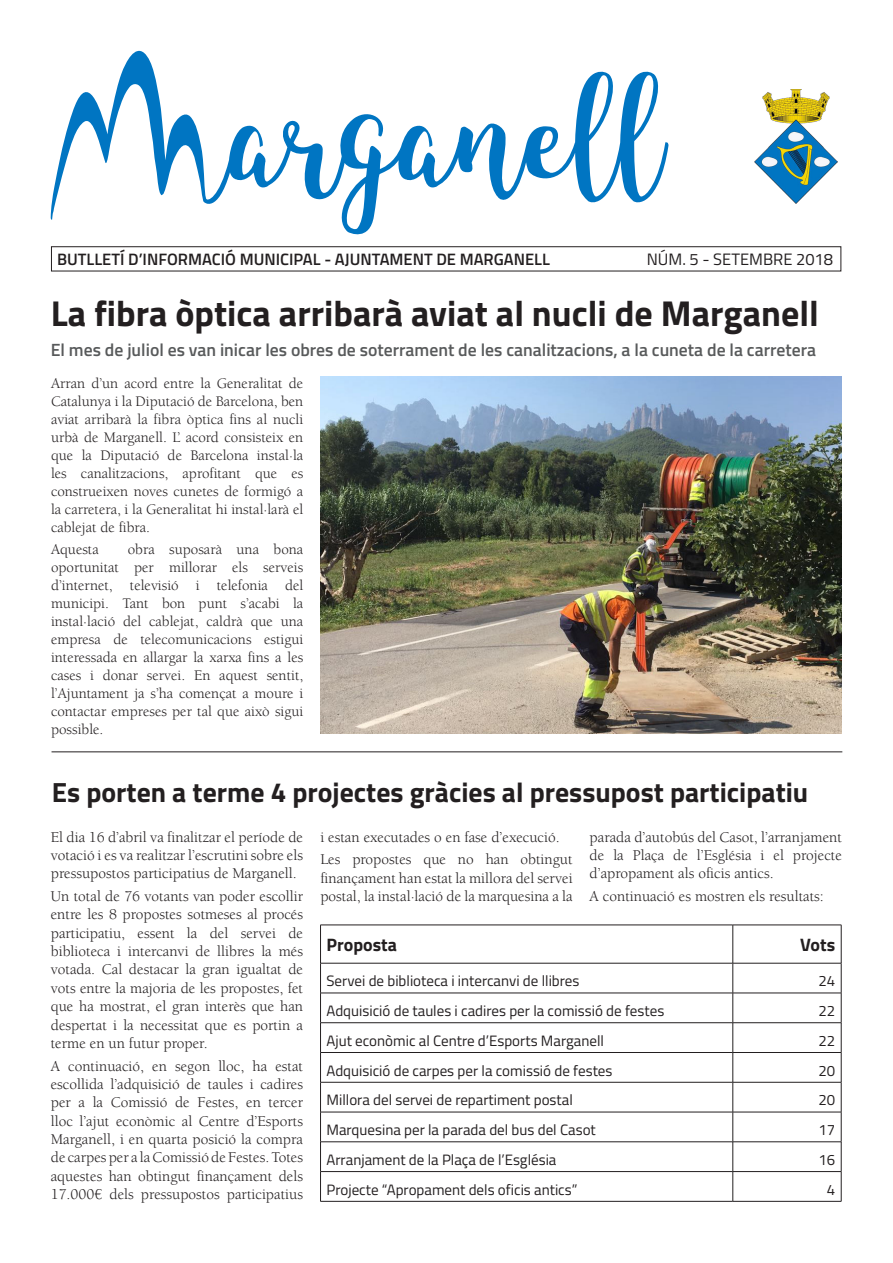
<style>
.page{position:relative;width:893px;height:1263px;background:#fff}
.page>*{position:absolute;margin:0;border:0;box-sizing:border-box;transform-origin:0 0}
.t1{font:700 36px "Titillium Web";color:#231f20}
.t2{font:700 27.75px "Titillium Web";color:#231f20}
.t3{font:700 18px "Titillium Web";color:#231f20}
.t4{font:600 17.7px "Titillium Web";color:#585a5b}
.t5{font:600 16.5px "Titillium Web";color:#231f20}
.t6{font:16.5px "Titillium Web";color:#231f20}
.t7{font:15.3px/18.3px "Berkeley";color:#231f20;text-align:justify}
.t8{font:15px/18px "Berkeley";color:#231f20;text-align:justify}
.t9{font:15px "Titillium Web";color:#231f20}
</style>
<div class="page">
<img style="left:754px;top:90px;width:83px;height:113px">
<svg style="left:51px;top:50px;width:617px;height:185px"></svg>
<div style="left:51px;top:246px;width:790px;height:25px;border:1px solid #231f20"></div>
<hr style="left:52px;top:752px;width:790px;height:1px;background:#231f20">
<img style="left:320px;top:377px;width:522px;height:356px">
<hr style="left:320px;top:925px;width:413px;height:1px;background:#231f20">
<hr style="left:320px;top:925px;width:1px;height:38px;background:#231f20">
<hr style="left:733px;top:925px;width:108px;height:1px;background:#231f20">
<hr style="left:733px;top:925px;width:1px;height:38px;background:#231f20">
<hr style="left:841px;top:925px;width:1px;height:38px;background:#231f20">
<hr style="left:320px;top:963px;width:413px;height:1px;background:#231f20">
<hr style="left:320px;top:963px;width:1px;height:30px;background:#231f20">
<hr style="left:733px;top:963px;width:108px;height:1px;background:#231f20">
<hr style="left:733px;top:963px;width:1px;height:30px;background:#231f20">
<hr style="left:841px;top:963px;width:1px;height:30px;background:#231f20">
<hr style="left:320px;top:993px;width:413px;height:1px;background:#231f20">
<hr style="left:733px;top:993px;width:108px;height:1px;background:#231f20">
<hr style="left:320px;top:1022px;width:413px;height:1px;background:#231f20">
<hr style="left:733px;top:1022px;width:108px;height:1px;background:#231f20">
<hr style="left:320px;top:1052px;width:413px;height:1px;background:#231f20">
<svg style="left:320px;top:993px;width:1px;height:89px"></svg>
<hr style="left:733px;top:1052px;width:108px;height:1px;background:#231f20">
<svg style="left:733px;top:993px;width:1px;height:89px"></svg>
<svg style="left:841px;top:993px;width:1px;height:89px"></svg>
<hr style="left:320px;top:1082px;width:413px;height:1px;background:#231f20">
<hr style="left:320px;top:1082px;width:1px;height:30px;background:#231f20">
<hr style="left:733px;top:1082px;width:108px;height:1px;background:#231f20">
<hr style="left:733px;top:1082px;width:1px;height:30px;background:#231f20">
<hr style="left:841px;top:1082px;width:1px;height:30px;background:#231f20">
<hr style="left:320px;top:1112px;width:413px;height:1px;background:#231f20">
<hr style="left:733px;top:1112px;width:108px;height:1px;background:#231f20">
<hr style="left:320px;top:1141px;width:413px;height:1px;background:#231f20">
<hr style="left:733px;top:1141px;width:108px;height:1px;background:#231f20">
<hr style="left:320px;top:1171px;width:413px;height:1px;background:#231f20">
<svg style="left:320px;top:1112px;width:1px;height:89px"></svg>
<hr style="left:733px;top:1171px;width:108px;height:1px;background:#231f20">
<svg style="left:733px;top:1112px;width:1px;height:89px"></svg>
<svg style="left:841px;top:1112px;width:1px;height:89px"></svg>
<hr style="left:320px;top:1201px;width:413px;height:1px;background:#231f20">
<hr style="left:733px;top:1201px;width:108px;height:1px;background:#231f20">
<p class="t5" style="left:57px;top:247px;width:494px">BUTLLETÍ D’INFORMACIÓ MUNICIPAL - AJUNTAMENT DE MARGANELL</p>
<p class="t6" style="left:647px;top:247px;width:188px">NÚM. 5 - SETEMBRE 2018</p>
<p class="t1" style="left:51px;top:286px;width:770px">La fibra òptica arribarà aviat al nucli de Marganell</p>
<p class="t4" style="left:51px;top:336px;width:767px">El mes de juliol es van inicar les obres de soterrament de les canalitzacions, a la cuneta de la carretera</p>
<p class="t8" style="left:51px;top:375px;width:254px">Arran d’un acord entre la Generalitat de Catalunya i la Diputació de Barcelona, ben aviat arribarà la fibra òptica fins al nucli urbà de Marganell. L’ acord consisteix en que la Diputació de Barcelona instal·la les canalitzacions, aprofitant que es construeixen noves cunetes de formigó a la carretera, i la Generalitat hi instal·larà el cablejat de fibra.</p>
<p class="t8" style="left:51px;top:541px;width:49px">Aquesta</p>
<p class="t8" style="left:51px;top:541px;width:254px;text-indent:77px">obra suposarà una bona oportunitat per millorar els serveis d’internet, televisió i telefonia del municipi. Tant bon punt s’acabi la instal·lació del cablejat, caldrà que una empresa de telecomunicacions estigui interessada en allargar la xarxa fins a les cases i donar servei. En aquest sentit, l’Ajuntament ja s’ha començat a moure i contactar empreses per tal que això sigui possible.</p>
<p class="t2" style="left:52px;top:771px;width:758px">Es porten a terme 4 projectes gràcies al pressupost participatiu</p>
<p class="t7" style="left:51px;top:828px;width:254px">El dia 16 d’abril va finalitzar el període de votació i es va realitzar l’escrutini sobre els pressupostos participatius de Marganell.</p>
<p class="t7" style="left:51px;top:887px;width:254px">Un total de 76 votants van poder escollir entre les 8 propostes sotmeses al procés participatiu, essent la del servei de biblioteca i intercanvi de llibres la més votada. Cal destacar la gran igualtat de vots entre la majoria de les propostes, fet que ha mostrat, el gran interès que han despertat i la necessitat que es portin a terme en un futur proper.</p>
<p class="t7" style="left:51px;top:1057px;width:254px">A continuació, en segon lloc, ha estat escollida l’adquisició de taules i cadires per a la Comissió de Festes, en tercer lloc l’ajut econòmic al Centre d’Esports Marganell, i en quarta posició la compra de carpes per a la Comissió de Festes. Totes aquestes han obtingut finançament dels 17.000€ dels pressupostos participatius</p>
<p class="t7" style="left:320px;top:828px;width:241px">i estan executades o en fase d’execució.</p>
<p class="t7" style="left:320px;top:851px;width:254px">Les propostes que no han obtingut finançament han estat la millora del servei postal, la instal·lació de la marquesina a la</p>
<p class="t3" style="left:327px;top:931px;width:72px">Proposta</p>
<p class="t3" style="left:800px;top:931px;width:36px">Vots</p>
<p class="t9" style="left:327px;top:970px;width:254px">Servei de biblioteca i intercanvi de llibres</p>
<p class="t9" style="left:818px;top:970px;width:18px">24</p>
<p class="t9" style="left:327px;top:1000px;width:339px">Adquisició de taules i cadires per la comissió de festes</p>
<p class="t9" style="left:818px;top:1000px;width:18px">22</p>
<p class="t9" style="left:327px;top:1029px;width:279px">Ajut econòmic al Centre d’Esports Marganell</p>
<p class="t9" style="left:818px;top:1029px;width:18px">22</p>
<p class="t9" style="left:327px;top:1059px;width:287px">Adquisició de carpes per la comissió de festes</p>
<p class="t9" style="left:818px;top:1059px;width:18px">20</p>
<p class="t9" style="left:327px;top:1089px;width:248px">Millora del servei de repartiment postal</p>
<p class="t9" style="left:818px;top:1089px;width:18px">20</p>
<p class="t9" style="left:327px;top:1119px;width:271px">Marquesina per la parada del bus del Casot</p>
<p class="t9" style="left:818px;top:1119px;width:18px">17</p>
<p class="t9" style="left:327px;top:1148px;width:231px">Arranjament de la Plaça de l’Església</p>
<p class="t9" style="left:818px;top:1148px;width:18px">16</p>
<p class="t9" style="left:327px;top:1178px;width:252px">Projecte “Apropament dels oficis antics”</p>
<p class="t9" style="left:827px;top:1178px;width:10px">4</p>
<p class="t7" style="left:590px;top:828px;width:254px">parada d’autobús del Casot, l’arranjament de la Plaça de l’Església i el projecte d’apropament als oficis antics.</p>
<p class="t7" style="left:590px;top:887px;width:236px">A continuació es mostren els resultats:</p>
</div>
